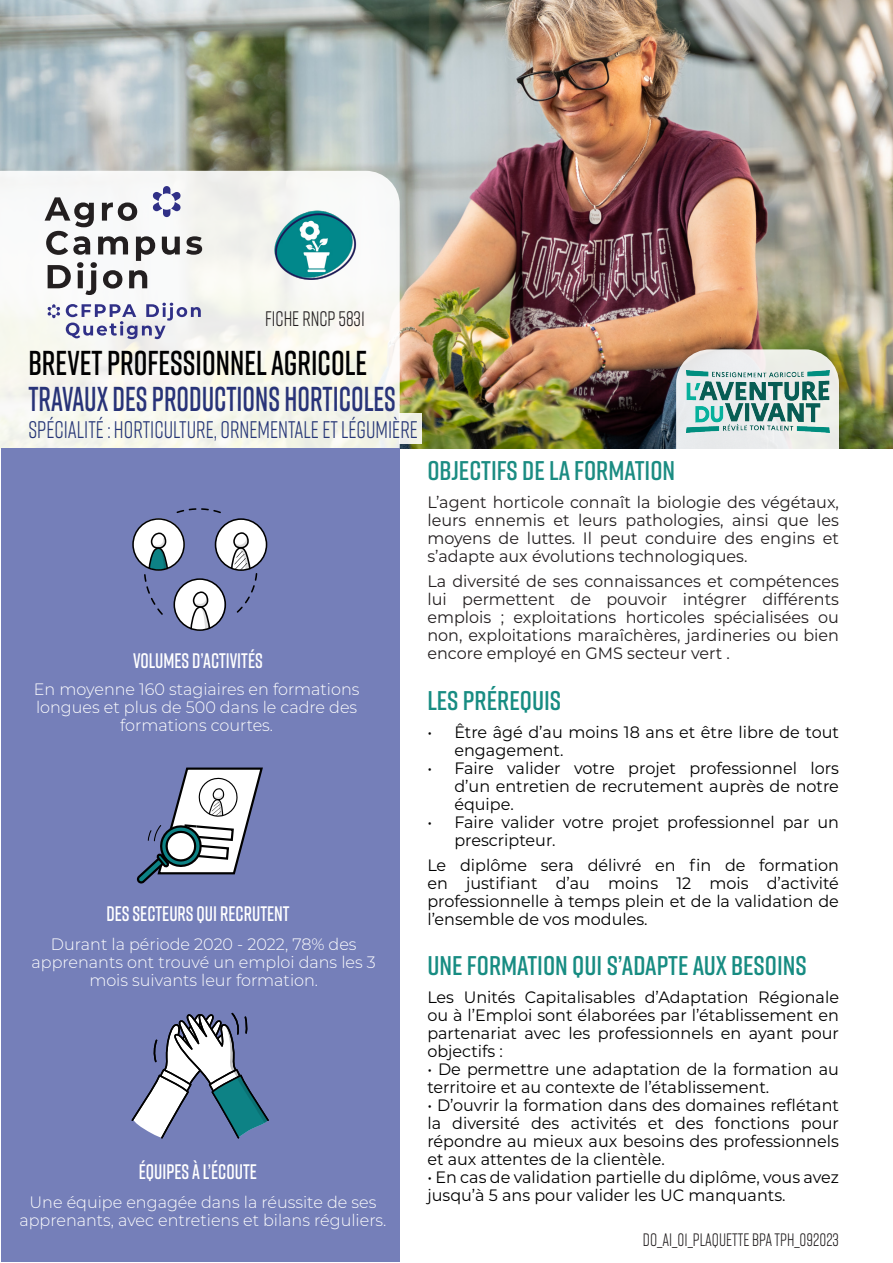
<style>
.page{position:relative;width:893px;height:1263px;background:#fff}
.page>*{position:absolute;margin:0;border:0;box-sizing:border-box;transform-origin:0 0}
.t1{font:600 34.5px "Rift";color:#283378;scale:.81 1}
.t2{font:600 34.5px "Rift";color:#000001;scale:.88 1}
.t3{font:600 27px "Rift";color:#178c82}
.t4{font:600 27px "Rift";color:#1b8c82}
.t5{font:24px "Rift";color:#263676;scale:.88 1}
.t6{font:600 21px "Rift";color:#fff;scale:.88 1}
.t7{font:21px "Rift";color:#231f20;scale:.88 1}
.t8{font:18px "Rift";color:#231f20;scale:.88 1}
.t9{font:16.5px/18px "Montserrat";color:#000001}
.t10{font:16.5px/18px "Montserrat";color:#231f20;text-align:justify}
.t11{font:300 16.5px/18px "Montserrat";color:#fff;text-align:center}
</style>
<div class="page">
<img style="left:0;top:0;width:893px;height:449px">
<svg style="left:0;top:171px;width:400px;height:278px;fill:#f7f7ef"></svg>
<div style="left:1px;top:449px;width:399px;height:813px;background:#757fb9"></div>
<svg style="left:66px;top:303px;width:135px;height:36px"></svg>
<svg style="left:47px;top:304px;width:13px;height:14px"></svg>
<svg style="left:45px;top:186px;width:157px;height:109px"></svg>
<div style="left:400px;top:413px;width:22px;height:31px;background:#eff0e5"></div>
<svg style="left:676px;top:349px;width:163px;height:142px"></svg>
<img style="left:687px;top:370px;width:142px;height:63px">
<img style="left:270px;top:209px;width:91px;height:74px">
<svg style="left:132px;top:1013px;width:137px;height:125px"></svg>
<svg style="left:136px;top:767px;width:127px;height:117px"></svg>
<svg style="left:132px;top:508px;width:135px;height:123px"></svg>
<p class="t7" style="left:265px;top:304px;width:115px">FICHE RNCP 5831</p>
<p class="t2" style="left:28px;top:338px;width:387px">BREVET PROFESSIONNEL AGRICOLE</p>
<p class="t1" style="left:28px;top:374px;width:455px">TRAVAUX DES PRODUCTIONS HORTICOLES</p>
<p class="t5" style="left:28px;top:412px;width:444px">SPÉCIALITÉ : HORTICULTURE, ORNEMENTALE ET LÉGUMIÈRE</p>
<p class="t6" style="left:133px;top:646px;width:149px">VOLUMES D’ACTIVITÉS</p>
<p class="t11" style="left:34px;top:679px;width:327px">En moyenne 160 stagiaires en formations longues et plus de 500 dans le cadre des formations courtes.</p>
<p class="t6" style="left:106px;top:899px;width:210px">DES SECTEURS QUI RECRUTENT</p>
<p class="t11" style="left:32px;top:934px;width:346px">Durant la période 2020 - 2022, 78% des apprenants ont trouvé un emploi dans les 3 mois suivants leur formation.</p>
<p class="t6" style="left:139px;top:1157px;width:136px">ÉQUIPES À L’ÉCOUTE</p>
<p class="t11" style="left:19px;top:1192px;width:369px">Une équipe engagée dans la réussite de ses apprenants, avec entretiens et bilans réguliers.</p>
<p class="t4" style="left:427px;top:451px;width:249px">OBJECTIFS DE LA FORMATION</p>
<p class="t10" style="left:427px;top:492px;width:413px">L’agent horticole connaît la biologie des végétaux, leurs ennemis et leurs pathologies, ainsi que les moyens de luttes. Il peut conduire des engins et s’adapte aux évolutions technologiques.</p>
<p class="t10" style="left:427px;top:572px;width:413px">La diversité de ses connaissances et compétences lui permettent de pouvoir intégrer différents emplois ; exploitations horticoles spécialisées ou non, exploitations maraîchères, jardineries ou bien encore employé en GMS secteur vert .</p>
<p class="t3" style="left:427px;top:681px;width:135px">LES PRÉREQUIS</p>
<p class="t9" style="left:454px;top:722px;width:386px;text-indent:-27px">• Être âgé d’au moins 18 ans et être libre de tout engagement.</p>
<p class="t9" style="left:454px;top:758px;width:386px;text-align:justify;text-indent:-27px">• Faire valider votre projet professionnel lors d’un entretien de recrutement auprès de notre équipe.</p>
<p class="t9" style="left:454px;top:812px;width:386px;text-indent:-27px">• Faire valider votre projet professionnel par un prescripteur.</p>
<p class="t9" style="left:427px;top:856px;width:413px;text-align:justify">Le diplôme sera délivré en fin de formation en justifiant d’au moins 12 mois d’activité professionnelle à temps plein et de la validation de l’ensemble de vos modules.</p>
<p class="t3" style="left:427px;top:946px;width:381px">UNE FORMATION QUI S’ADAPTE AUX BESOINS</p>
<p class="t9" style="left:427px;top:987px;width:413px;text-align:justify">Les Unités Capitalisables d’Adaptation Régionale ou à l’Emploi sont élaborées par l’établissement en partenariat avec les professionnels en ayant pour objectifs :</p>
<p class="t9" style="left:427px;top:1059px;width:413px">• De permettre une adaptation de la formation au territoire et au contexte de l’établissement.</p>
<p class="t9" style="left:427px;top:1095px;width:413px;text-align:justify">• D’ouvrir la formation dans des domaines reflétant la diversité des activités et des fonctions pour répondre au mieux aux besoins des professionnels et aux attentes de la clientèle.</p>
<p class="t9" style="left:427px;top:1167px;width:413px">• En cas de validation partielle du diplôme, vous avez jusqu’à 5 ans pour valider les UC manquants.</p>
<p class="t8" style="left:643px;top:1227px;width:224px">DO_AI_01_PLAQUETTE BPA TPH_092023</p>
</div>
